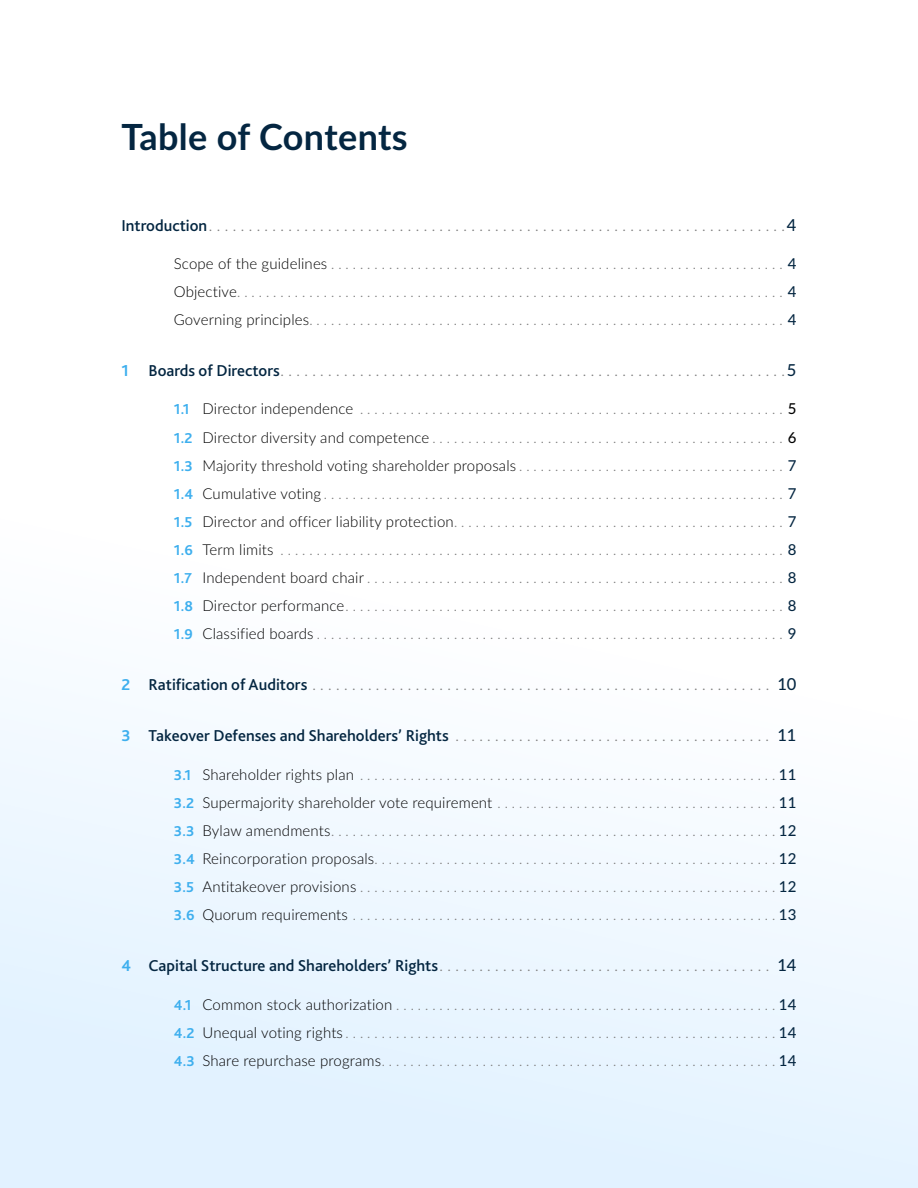
<style>
.page{position:relative;width:918px;height:1188px;background:#fff}
.page>*{position:absolute;margin:0;border:0;box-sizing:border-box;transform-origin:0 0}
.t1{font:700 36px "Lato";letter-spacing:.01em;color:#042641}
.t2{font:300 16.5px "Bliss 2";color:#808080}
.t3{font:300 15px/28.2px "Bliss 2";color:#808080;text-align:justify}
.t4{font:300 15px "Lato";letter-spacing:.01em;color:#000}
.s1{font-weight:500;color:#042641}
.s2{font-family:"Lato";font-weight:500;color:#042641}
.s3{font-family:"Lato";color:#000}
.s4{font-weight:700;color:#3eafee}
.s5{font-family:"Lato";font-weight:500;color:#000}
.s6{font-family:"Bliss 2";font-weight:700;color:#3eafee}
.s7{font-family:"Bliss 2";color:#808080}
</style>
<div class="page">
<div style="left:0;top:0;width:918px;height:1188px;background:linear-gradient(to bottom,#fff,#e8f4ff)"></div>
<h1 class="t1" style="left:122px;top:111px;width:288px">Table of Contents</h1>
<p class="t2" style="left:122px;top:215px;width:676px"><span class="s1">Introduction</span> . . . . . . . . . . . . . . . . . . . . . . . . . . . . . . . . . . . . . . . . . . . . . . . . . . . . . . . . . . . . . . . . . . . . . . . . <span class="s2">4</span></p>
<p class="t3" style="left:174px;top:249px;width:624px"><span class="s3">Scope of the guidelines</span> . . . . . . . . . . . . . . . . . . . . . . . . . . . . . . . . . . . . . . . . . . . . . . . . . . . . . . . . . . . . . . . <span class="s2">4<br></span><span class="s3">Objective</span> . . . . . . . . . . . . . . . . . . . . . . . . . . . . . . . . . . . . . . . . . . . . . . . . . . . . . . . . . . . . . . . . . . . . . . . . . . . . <span class="s2">4<br></span><span class="s3">Governing principles</span> . . . . . . . . . . . . . . . . . . . . . . . . . . . . . . . . . . . . . . . . . . . . . . . . . . . . . . . . . . . . . . . . . . <span class="s2">4</span></p>
<p class="t2" style="left:121px;top:360px;width:676px"><span class="s4">1</span> <span class="s1">Boards of Directors</span> . . . . . . . . . . . . . . . . . . . . . . . . . . . . . . . . . . . . . . . . . . . . . . . . . . . . . . . . . . . . . . . <span class="s2">5</span></p>
<p class="t3" style="left:174px;top:395px;width:624px"><span class="s4">1.1</span> <span class="s3">Director independence</span> . . . . . . . . . . . . . . . . . . . . . . . . . . . . . . . . . . . . . . . . . . . . . . . . . . . . . . . . . . . <span class="s5">5<br></span><span class="s4">1.2</span> <span class="s3">Director diversity and competence</span> . . . . . . . . . . . . . . . . . . . . . . . . . . . . . . . . . . . . . . . . . . . . . . . . . <span class="s5">6</span></p>
<p class="t4" style="left:174px;top:455px;width:624px"><span class="s6">1.3</span> Majority threshold voting shareholder proposals <span class="s7">. . . . . . . . . . . . . . . . . . . . . . . . . . . . . . . . . . . . .</span> <span class="s1">7</span></p>
<p class="t3" style="left:174px;top:479px;width:624px"><span class="s4">1.4</span> <span class="s3">Cumulative voting</span> . . . . . . . . . . . . . . . . . . . . . . . . . . . . . . . . . . . . . . . . . . . . . . . . . . . . . . . . . . . . . . . . <span class="s2">7<br></span><span class="s4">1.5</span> <span class="s3">Director and officer liability protection</span>..............................................<span class="s2">7<br></span><span class="s4">1.6</span> <span class="s3">Term limits</span> . . . . . . . . . . . . . . . . . . . . . . . . . . . . . . . . . . . . . . . . . . . . . . . . . . . . . . . . . . . . . . . . . . . . . . <span class="s2">8<br></span><span class="s4">1.7</span> <span class="s3">Independent board chair</span> . . . . . . . . . . . . . . . . . . . . . . . . . . . . . . . . . . . . . . . . . . . . . . . . . . . . . . . . . . <span class="s2">8<br></span><span class="s4">1.8</span> <span class="s3">Director performance</span> . . . . . . . . . . . . . . . . . . . . . . . . . . . . . . . . . . . . . . . . . . . . . . . . . . . . . . . . . . . . . <span class="s2">8<br></span><span class="s4">1.9</span> <span class="s3">Classified boards</span> . . . . . . . . . . . . . . . . . . . . . . . . . . . . . . . . . . . . . . . . . . . . . . . . . . . . . . . . . . . . . . . . . <span class="s2">9</span></p>
<p class="t2" style="left:121px;top:675px;width:676px"><span class="s4">2</span> <span class="s1">Ratification of Auditors</span> . . . . . . . . . . . . . . . . . . . . . . . . . . . . . . . . . . . . . . . . . . . . . . . . . . . . . . . . . . <span class="s2">10</span></p>
<p class="t2" style="left:121px;top:726px;width:676px"><span class="s4">3</span> <span class="s1">Takeover Defenses and Shareholders’ Rights</span> . . . . . . . . . . . . . . . . . . . . . . . . . . . . . . . . . . . . . . . . <span class="s2">11</span></p>
<p class="t3" style="left:174px;top:760px;width:624px"><span class="s4">3.1</span> <span class="s3">Shareholder rights plan</span> . . . . . . . . . . . . . . . . . . . . . . . . . . . . . . . . . . . . . . . . . . . . . . . . . . . . . . . . . <span class="s2">11</span></p>
<p class="t4" style="left:174px;top:792px;width:624px"><span class="s6">3.2</span> Supermajority shareholder vote requirement <span class="s7">. . . . . . . . . . . . . . . . . . . . . . . . . . . . . . . . . . . . . .</span> <span class="s1">11</span></p>
<p class="t3" style="left:174px;top:816px;width:624px"><span class="s4">3.3</span> <span class="s3">Bylaw amendments</span> . . . . . . . . . . . . . . . . . . . . . . . . . . . . . . . . . . . . . . . . . . . . . . . . . . . . . . . . . . . . . <span class="s2">12<br></span><span class="s4">3.4</span> <span class="s3">Reincorporation proposals</span> . . . . . . . . . . . . . . . . . . . . . . . . . . . . . . . . . . . . . . . . . . . . . . . . . . . . . . . <span class="s2">12<br></span><span class="s4">3.5</span> <span class="s3">Antitakeover provisions</span> . . . . . . . . . . . . . . . . . . . . . . . . . . . . . . . . . . . . . . . . . . . . . . . . . . . . . . . . . <span class="s2">12<br></span><span class="s4">3.6</span> <span class="s3">Quorum requirements</span> . . . . . . . . . . . . . . . . . . . . . . . . . . . . . . . . . . . . . . . . . . . . . . . . . . . . . . . . . . <span class="s2">13</span></p>
<p class="t2" style="left:121px;top:956px;width:676px"><span class="s4">4</span> <span class="s1">Capital Structure and Shareholders’ Rights</span> . . . . . . . . . . . . . . . . . . . . . . . . . . . . . . . . . . . . . . . . . . <span class="s2">14</span></p>
<p class="t3" style="left:174px;top:990px;width:624px"><span class="s4">4.1</span> <span class="s3">Common stock authorization</span> . . . . . . . . . . . . . . . . . . . . . . . . . . . . . . . . . . . . . . . . . . . . . . . . . . . . <span class="s2">14<br></span><span class="s4">4.2</span> <span class="s3">Unequal voting rights</span> . . . . . . . . . . . . . . . . . . . . . . . . . . . . . . . . . . . . . . . . . . . . . . . . . . . . . . . . . . . <span class="s2">14<br></span><span class="s4">4.3</span> <span class="s3">Share repurchase programs</span> . . . . . . . . . . . . . . . . . . . . . . . . . . . . . . . . . . . . . . . . . . . . . . . . . . . . . . <span class="s2">14</span></p>
</div>
